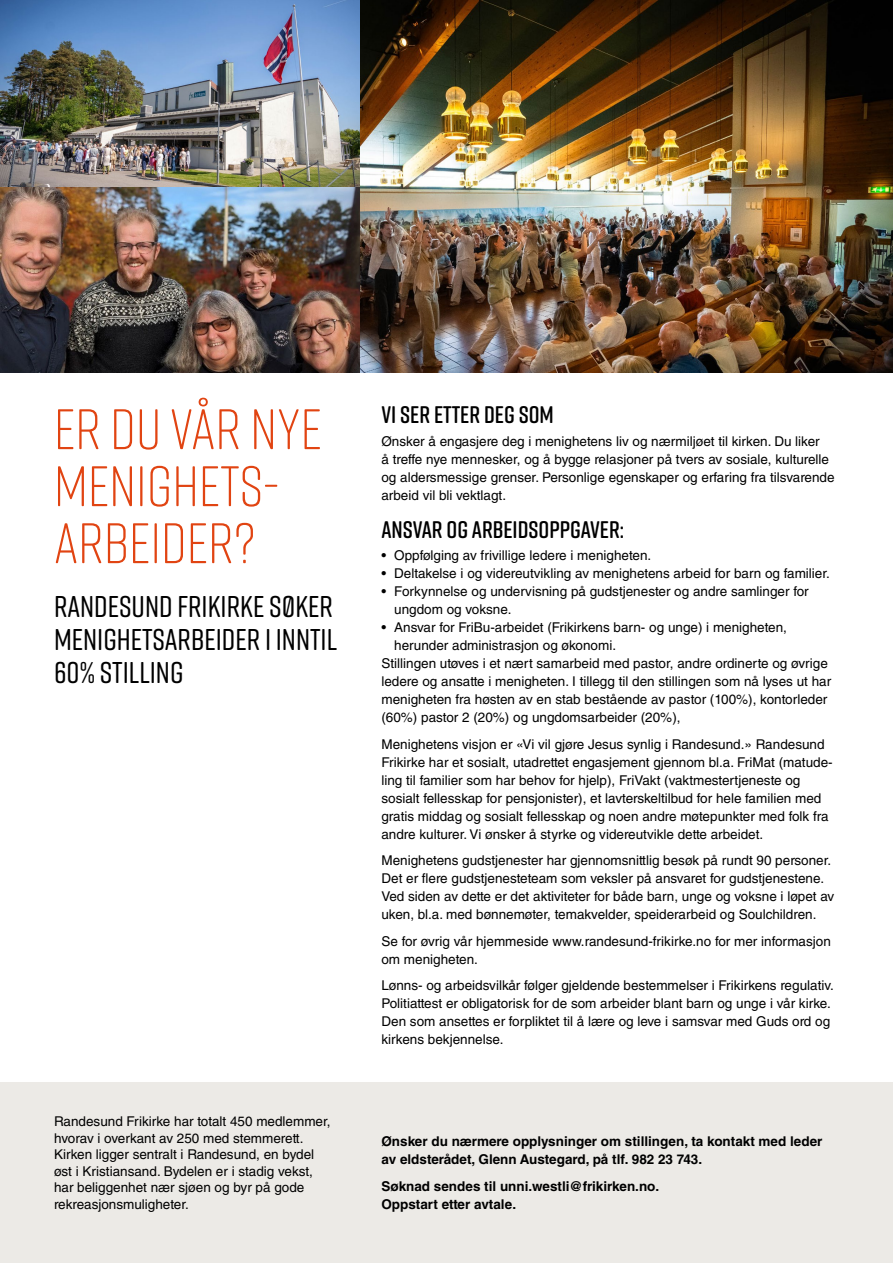
<style>
.page{position:relative;width:893px;height:1263px;background:#fff}
.page>*{position:absolute;margin:0;border:0;box-sizing:border-box;transform-origin:0 0}
.t1{font:300 57px/57px "Rift Soft";color:#e14412}
.t2{font:500 30px/33px "Rift Soft";color:#000}
.t3{font:600 24px "Rift Soft";color:#000}
.t4{font:13.5px/18px "Helvetica LT Std";color:#000}
.t5{font:700 13.5px/18px "Helvetica LT Std";color:#000}
</style>
<div class="page">
<div style="left:0;top:1082px;width:893px;height:181px;background:#eceae6"></div>
<img style="left:0;top:186px;width:360px;height:186px">
<img style="left:0;top:0;width:360px;height:186px">
<img style="left:360px;top:0;width:533px;height:372px">
<h1 class="t1" style="left:54px;top:398px;width:269px">ER DU VÅR NYE<br>MENIGHETS-<br>ARBEIDER?</h1>
<h2 class="t2" style="left:54px;top:589px;width:285px">RANDESUND FRIKIRKE SØKER<br>MENIGHETSARBEIDER I INNTIL<br>60% STILLING</h2>
<p class="t4" style="left:54px;top:1113px;width:278px;line-height:16.5px">Randesund Frikirke har totalt 450 medlemmer, hvorav i overkant av 250 med stemmerett.<br>Kirken ligger sentralt i Randesund, en bydel øst i Kristiansand. Bydelen er i stadig vekst, har beliggenhet nær sjøen og byr på gode rekreasjonsmuligheter.</p>
<h3 class="t3" style="left:381px;top:398px;width:174px">VI SER ETTER DEG SOM</h3>
<p class="t4" style="left:381px;top:432px;width:455px">Ønsker å engasjere deg i menighetens liv og nærmiljøet til kirken. Du liker<br>å treffe nye mennesker, og å bygge relasjoner på tvers av sosiale, kulturelle og aldersmessige grenser. Personlige egenskaper og erfaring fra tilsvarende arbeid vil bli vektlagt.</p>
<h3 class="t3" style="left:381px;top:513px;width:244px">ANSVAR OG ARBEIDSOPPGAVER:</h3>
<p class="t4" style="left:381px;top:547px;width:271px">• Oppfølging av frivillige ledere i menigheten.</p>
<p class="t4" style="left:381px;top:565px;width:450px">• Deltakelse i og videreutvikling av menighetens arbeid for barn og familier.</p>
<p class="t4" style="left:394px;top:583px;width:416px;text-indent:-13px">• Forkynnelse og undervisning på gudstjenester og andre samlinger for ungdom og voksne.</p>
<p class="t4" style="left:381px;top:619px;width:407px">• Ansvar for FriBu-arbeidet (Frikirkens barn- og unge) i menigheten,</p>
<p class="t4" style="left:394px;top:637px;width:223px">herunder administrasjon og økonomi.</p>
<p class="t4" style="left:381px;top:655px;width:448px">Stillingen utøves i et nært samarbeid med pastor, andre ordinerte og øvrige</p>
<p class="t4" style="left:381px;top:673px;width:451px">ledere og ansatte i menigheten. I tillegg til den stillingen som nå lyses ut har</p>
<p class="t4" style="left:381px;top:691px;width:447px">menigheten fra høsten av en stab bestående av pastor (100%), kontorleder</p>
<p class="t4" style="left:381px;top:709px;width:301px">(60%) pastor 2 (20%) og ungdomsarbeider (20%),</p>
<p class="t4" style="left:381px;top:735px;width:453px">Menighetens visjon er «Vi vil gjøre Jesus synlig i Randesund.» Randesund Frikirke har et sosialt, utadrettet engasjement gjennom bl.a. FriMat (matude&shy;ling til familier som har behov for hjelp), FriVakt (vaktmestertjeneste og sosialt fellesskap for pensjonister), et lavterskeltilbud for hele familien med gratis middag og sosialt fellesskap og noen andre møtepunkter med folk fra andre kulturer. Vi ønsker å styrke og videreutvikle dette arbeidet.</p>
<p class="t4" style="left:381px;top:852px;width:454px">Menighetens gudstjenester har gjennomsnittlig besøk på rundt 90 personer.<br>Det er flere gudstjenesteteam som veksler på ansvaret for gudstjenestene.<br>Ved siden av dette er det aktiviteter for både barn, unge og voksne i løpet av uken, bl.a. med bønnemøter, temakvelder, speiderarbeid og Soulchildren.</p>
<p class="t4" style="left:381px;top:932px;width:451px">Se for øvrig vår hjemmeside www.randesund-frikirke.no for mer informasjon om menigheten.</p>
<p class="t4" style="left:381px;top:977px;width:454px">Lønns- og arbeidsvilkår følger gjeldende bestemmelser i Frikirkens regulativ.<br>Politiattest er obligatorisk for de som arbeider blant barn og unge i vår kirke.<br>Den som ansettes er forpliktet til å lære og leve i samsvar med Guds ord og kirkens bekjennelse.</p>
<p class="t5" style="left:381px;top:1132px;width:442px">Ønsker du nærmere opplysninger om stillingen, ta kontakt med leder av eldsterådet, Glenn Austegard, på tlf. 982 23 743.</p>
<p class="t5" style="left:381px;top:1177px;width:279px">Søknad sendes til unni.westli@frikirken.no.<br>Oppstart etter avtale.</p>
</div>
